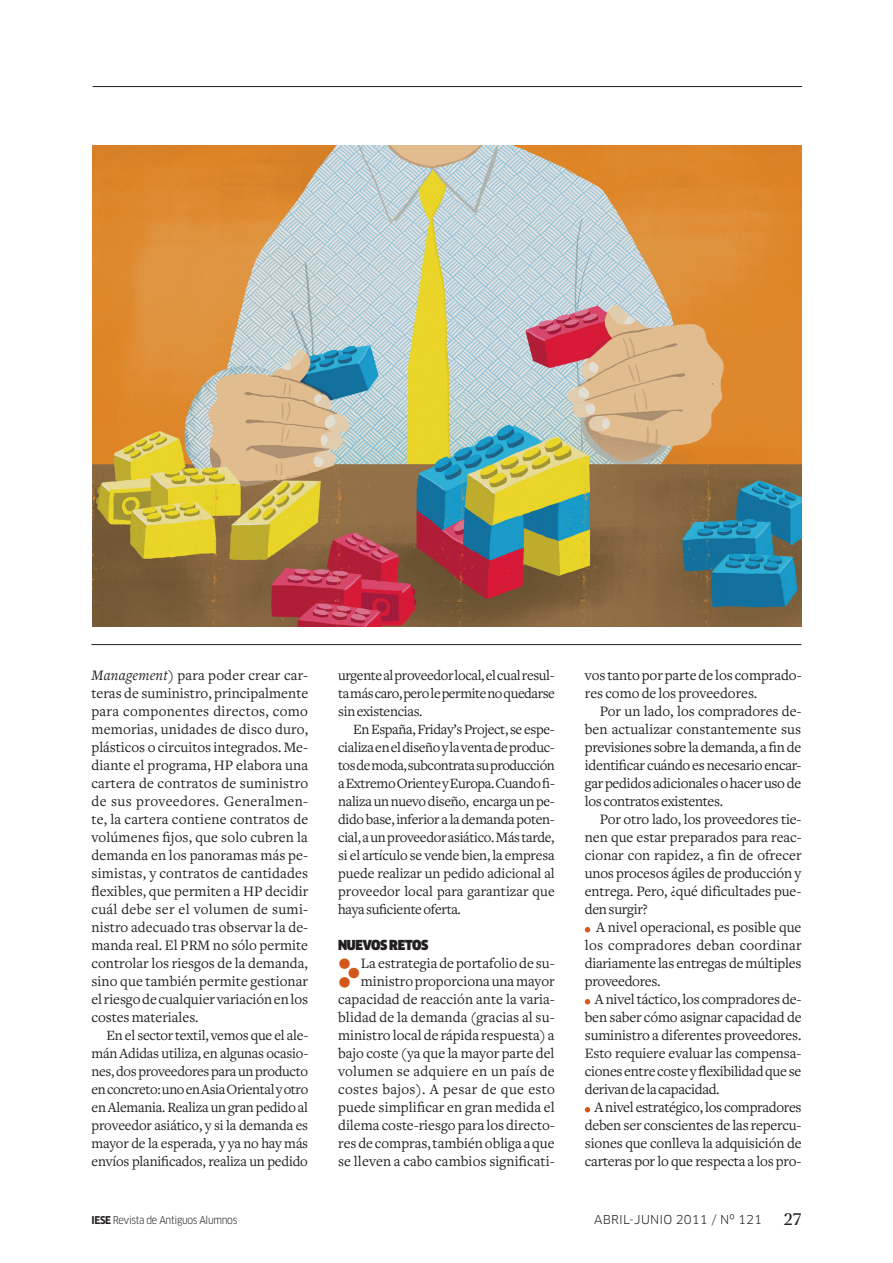
<style>
.page{position:relative;width:893px;height:1263px;background:#fff}
.page>*{position:absolute;margin:0;border:0;box-sizing:border-box;transform-origin:0 0}
.t1{font:37.2px "Click Bits Icons 3";color:#d1581a}
.t2{font:15px/18px "Freight Text";color:#231f20;text-align:justify}
.t3{font:14.7px/18px "Freight Text";letter-spacing:-.01em;color:#231f20;text-align:justify}
.t4{font:900 13.5px "Clan Narrow";letter-spacing:-.025em;color:#231f20}
.t5{font:12px "Clan";letter-spacing:.015em;color:#231f20}
.t6{font:10.5px "Clan Narrow";letter-spacing:-.03em;color:#231f20}
.s1{font-style:italic}
.s2{font-weight:700}
.s3{font-family:"Leitura News Roman 2";font-size:18px}
</style>
<div class="page">
<hr style="left:91px;top:644px;width:710px;height:1px;background:#231f20">
<img style="left:93px;top:145px;width:708px;height:481px">
<hr style="left:93px;top:86px;width:709px;height:1px;background:#231f20">
<svg style="left:585px;top:927px;width:5px;height:5px"></svg>
<svg style="left:585px;top:999px;width:5px;height:5px"></svg>
<svg style="left:585px;top:1107px;width:5px;height:5px"></svg>
<p class="t2" style="left:91px;top:667px;width:218px"><span class="s1">Management)</span> para poder crear car&shy;teras de suministro, principalmente para componentes directos, como memorias, unidades de disco duro, plásticos o circuitos integrados. Me&shy;diante el programa, HP elabora una cartera de contratos de suministro de sus proveedores. Generalmen&shy;te, la cartera contiene contratos de volúmenes fijos, que solo cubren la demanda en los panoramas más pe&shy;simistas, y contratos de cantidades flexibles, que permiten a HP decidir cuál debe ser el volumen de sumi&shy;nistro adecuado tras observar la de&shy;manda real. El PRM no sólo permite controlar los riesgos de la demanda, sino que también permite gestionar el riesgo de cualquier variación en los costes materiales.</p>
<p class="t3" style="left:92px;top:1027px;width:218px;text-indent:15px">En el sector textil, vemos que el ale&shy;mán Adidas utiliza, en algunas ocasio&shy;nes, dos proveedores para un producto en concreto: uno en Asia Oriental y otro en Alemania. Realiza un gran pedido al proveedor asiático, y si la demanda es mayor de la esperada, y ya no hay más envíos planificados, realiza un pedido</p>
<p class="t3" style="left:338px;top:667px;width:218px">urgente al proveedor local, el cual resul&shy;ta más caro, pero le permite no quedarse sin existencias.</p>
<p class="t3" style="left:338px;top:721px;width:218px;text-indent:15px">En España, Friday’s Project, se espe&shy;cializa en el diseño y la venta de produc&shy;tos de moda, subcontrata su producción a Extremo Oriente y Europa. Cuando fi&shy;naliza un nuevo diseño, encarga un pe&shy;dido base, inferior a la demanda poten&shy;cial, a un proveedor asiático. Más tarde, si el artículo se vende bien, la empresa puede realizar un pedido adicional al proveedor local para garantizar que haya suficiente oferta.</p>
<p class="t4" style="left:338px;top:937px;width:91px">NUEVOS RETOS</p>
<h1 class="t1" style="left:338px;top:956px;width:25px">l</h1>
<p class="t2" style="left:338px;top:955px;width:218px;text-align:right">La estrategia de portafolio de su&shy;ministro proporciona una mayor capacidad de reacción ante la varia&shy;blidad de la demanda (gracias al su&shy;ministro local de rápida respuesta) a bajo coste (ya que la mayor parte del volumen se adquiere en un país de costes bajos). A pesar de que esto puede simplificar en gran medida el dilema coste-riesgo para los directo&shy;res de compras, también obliga a que se lleven a cabo cambios significati-</p>
<p class="t2" style="left:585px;top:667px;width:218px">vos tanto por parte de los comprado&shy;res como de los proveedores.</p>
<p class="t2" style="left:585px;top:703px;width:218px;text-indent:15px">Por un lado, los compradores de&shy;ben actualizar constantemente sus previsiones sobre la demanda, a fin de identificar cuándo es necesario encar&shy;gar pedidos adicionales o hacer uso de los contratos existentes.</p>
<p class="t2" style="left:585px;top:811px;width:218px;text-indent:15px">Por otro lado, los proveedores tie&shy;nen que estar preparados para reac&shy;cionar con rapidez, a fin de ofrecer unos procesos ágiles de producción y entrega. Pero, ¿qué dificultades pue&shy;den surgir?</p>
<p class="t2" style="left:585px;top:919px;width:218px;text-indent:11px">A nivel operacional, es posible que los compradores deban coordinar diariamente las entregas de múltiples proveedores.</p>
<p class="t2" style="left:585px;top:991px;width:218px;text-indent:10px">A nivel táctico, los compradores de&shy;ben saber cómo asignar capacidad de suministro a diferentes proveedores.<br>Esto requiere evaluar las compensa&shy;ciones entre coste y flexibilidad que se derivan de la capacidad.</p>
<p class="t2" style="left:585px;top:1099px;width:218px;text-indent:10px">A nivel estratégico, los compradores deben ser conscientes de las repercu&shy;siones que conlleva la adquisición de carteras por lo que respecta a los pro-</p>
<p class="t6" style="left:91px;top:1213px;width:147px"><span class="s2">IESE</span> Revista de Antiguos Alumnos</p>
<p class="t5" style="left:594px;top:1212px;width:9px">ABRIL</p>
<p class="t5" style="left:629px;top:1212px;width:14px">-JUNIO</p>
<p class="t5" style="left:676px;top:1212px;width:127px">2011 / nº 121 <span class="s3">27</span></p>
</div>
